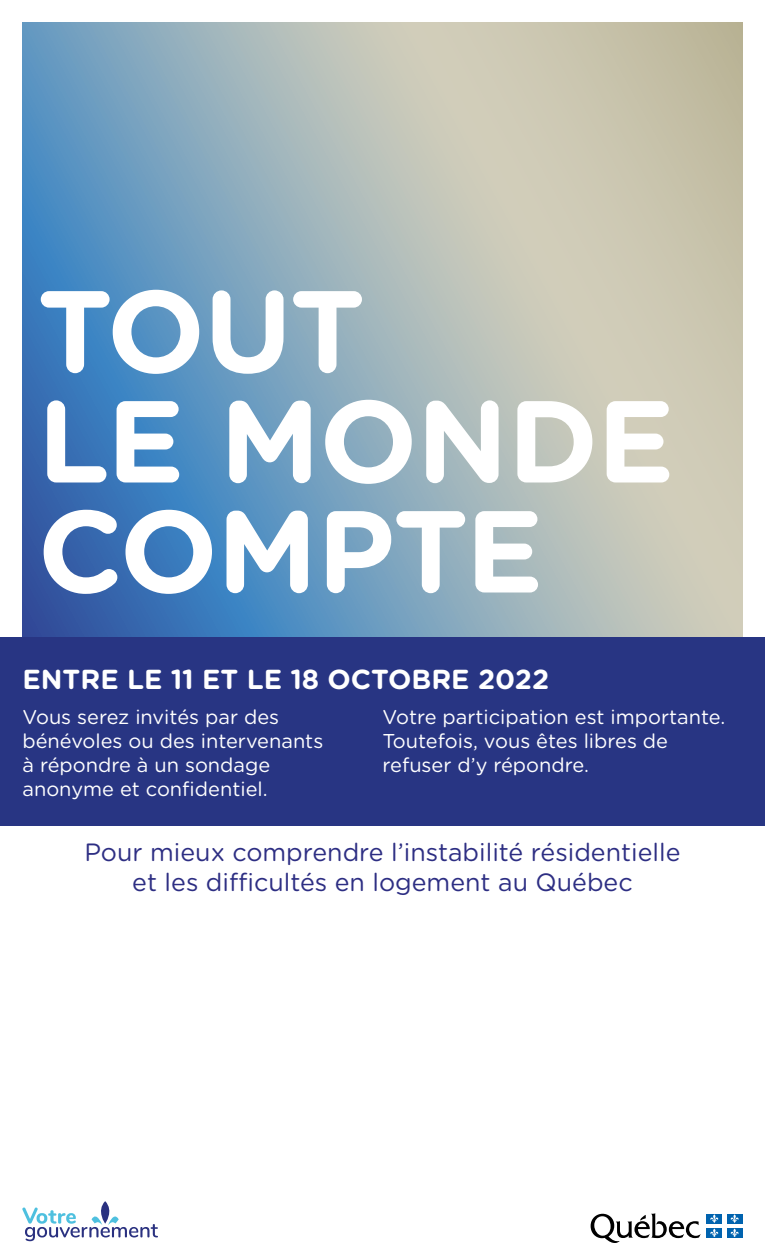
<style>
.page{position:relative;width:765px;height:1260px;background:#fff}
.page>*{position:absolute;margin:0;border:0;box-sizing:border-box;transform-origin:0 0}
.t1{font:700 116.25px/110px "Gotham Rounded";letter-spacing:-.015em;color:#fff}
.t2{font:700 27.5px "Gotham Rounded";color:#fff}
.t3{font:25px/30px "Gotham Rounded";color:#2d2e83;text-align:center}
.t4{font:20px/24px "Gotham Rounded";color:#fff}
</style>
<div class="page">
<svg style="left:22px;top:22px;width:720px;height:616px;background:#93acb9"></svg>
<div style="left:0;top:638px;width:765px;height:188px;background:#283583"></div>
<svg style="left:591px;top:1214px;width:110px;height:29px"></svg>
<div style="left:706px;top:1214px;width:16px;height:9px;background:#0063af"></div>
<div style="left:727px;top:1214px;width:15px;height:9px;background:#0063af"></div>
<div style="left:706px;top:1228px;width:16px;height:10px;background:#0063af"></div>
<svg style="left:710px;top:1214px;width:9px;height:23px"></svg>
<div style="left:727px;top:1228px;width:15px;height:10px;background:#0063af"></div>
<svg style="left:730px;top:1214px;width:9px;height:23px"></svg>
<svg style="left:22px;top:1201px;width:136px;height:40px"></svg>
<p class="t1" style="left:38px;top:272px;width:639px">TOUT<br>LE MONDE<br>COMPTE</p>
<p class="t2" style="left:22px;top:660px;width:528px">ENTRE LE 11 ET LE 18 OCTOBRE 2022</p>
<p class="t4" style="left:22px;top:705px;width:302px">Vous serez invités par des bénévoles ou des intervenants à répondre à un sondage anonyme et confidentiel.</p>
<p class="t4" style="left:382px;top:705px;width:344px">Votre participation est importante.<br>Toutefois, vous êtes libres de refuser d’y répondre.</p>
<p class="t3" style="left:84px;top:837px;width:598px">Pour mieux comprendre l’instabilité résidentielle et les difficultés en logement au Québec</p>
</div>
